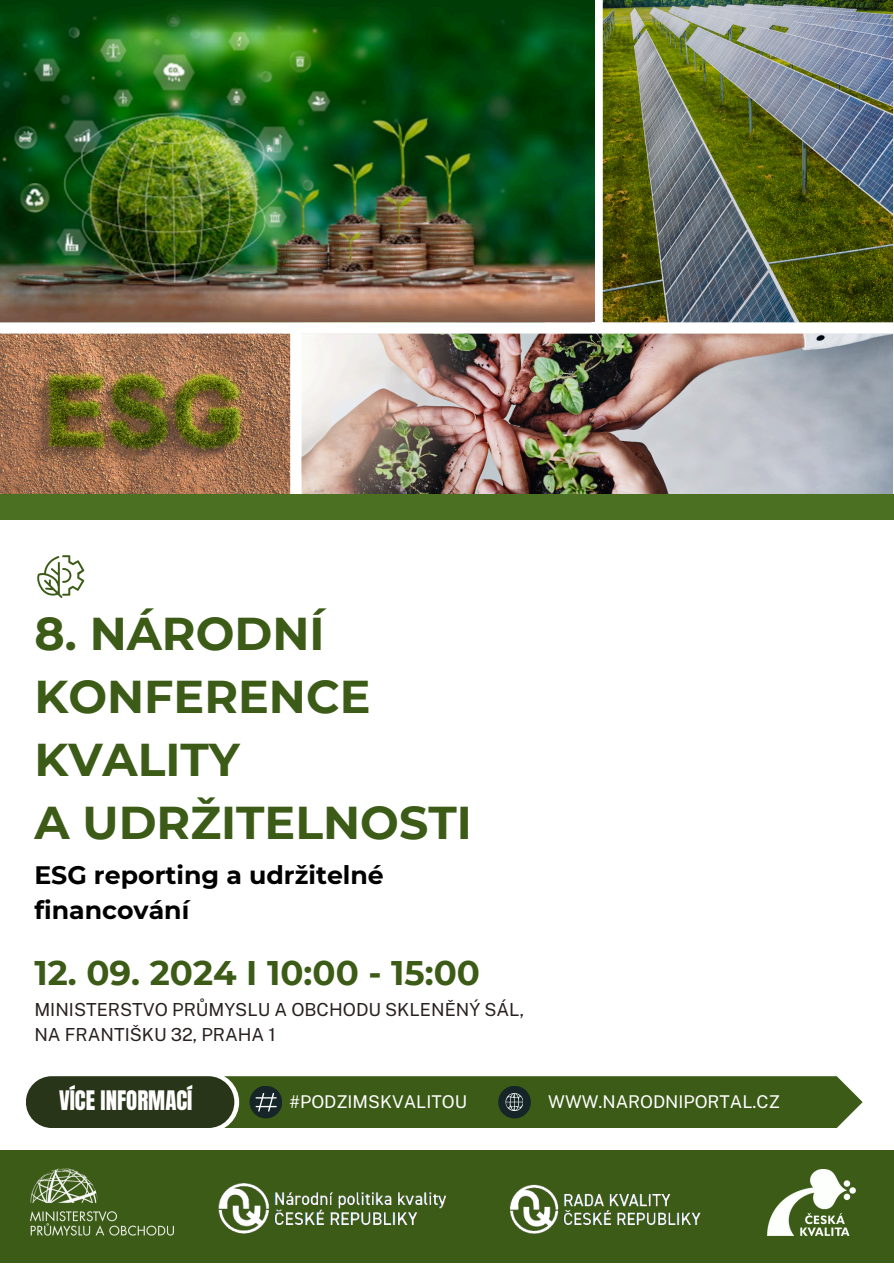
<style>
.page{position:relative;width:894px;height:1264px;background:#fff}
.page>*{position:absolute;margin:0;border:0;box-sizing:border-box;transform-origin:0 0}
.t1{font:700 45.9px/63px "Montserrat";color:#3c5b17}
.t2{font:700 34.05px "Montserrat";color:#3c5b17}
.t3{font:700 25.2px/34.8px "Montserrat";color:#000}
.t4{font:22.8px "Anton";color:#fff}
.t5{font:18px/24.8px "Public Sans";color:#282120}
.t6{font:17.55px "Public Sans";color:#fff}
</style>
<div class="page">
<img style="left:0;top:0;width:892px;height:494px">
<svg style="left:37px;top:555px;width:47px;height:43px"></svg>
<div style="left:0;top:494px;width:892px;height:26px;background:#4c7022"></div>
<div style="left:0;top:1149px;width:892px;height:113px;background:#3c5b17"></div>
<img style="left:31px;top:1168px;width:143px;height:67px">
<img style="left:218px;top:1183px;width:229px;height:51px">
<img style="left:510px;top:1184px;width:191px;height:50px">
<img style="left:767px;top:1169px;width:88px;height:66px">
<img style="left:0;top:0;width:594px;height:322px">
<div style="left:213px;top:1076px;width:649px;height:51px;background:#3c5b17"></div>
<svg style="left:45px;top:1076px;width:194px;height:52px"></svg>
<div style="left:26px;top:1076px;width:208px;height:51px;background:#283519"></div>
<svg style="left:498px;top:1086px;width:32px;height:32px"></svg>
<svg style="left:505px;top:1093px;width:18px;height:17px"></svg>
<svg style="left:249px;top:1086px;width:33px;height:32px"></svg>
<svg style="left:255px;top:1092px;width:22px;height:19px"></svg>
<p class="t1" style="left:34px;top:602px;width:439px">8. NÁRODNÍ<br>KONFERENCE<br>KVALITY<br>A UDRŽITELNOSTI</p>
<p class="t3" style="left:34px;top:857px;width:351px">ESG reporting a udržitelné financování</p>
<p class="t2" style="left:34px;top:952px;width:447px">12. 09. 2024 I 10:00 - 15:00</p>
<p class="t5" style="left:34px;top:996px;width:491px">MINISTERSTVO PRŮMYSLU A OBCHODU SKLENĚNÝ SÁL,<br>NA FRANTIŠKU 32, PRAHA 1</p>
<h4 class="t4" style="left:59px;top:1084px;width:135px">VÍCE INFORMACÍ</h4>
<p class="t6" style="left:289px;top:1090px;width:179px">#PODZIMSKVALITOU</p>
<h2 class="t6" style="left:548px;top:1090px;width:233px">WWW.NARODNIPORTAL.CZ</h2>
</div>
